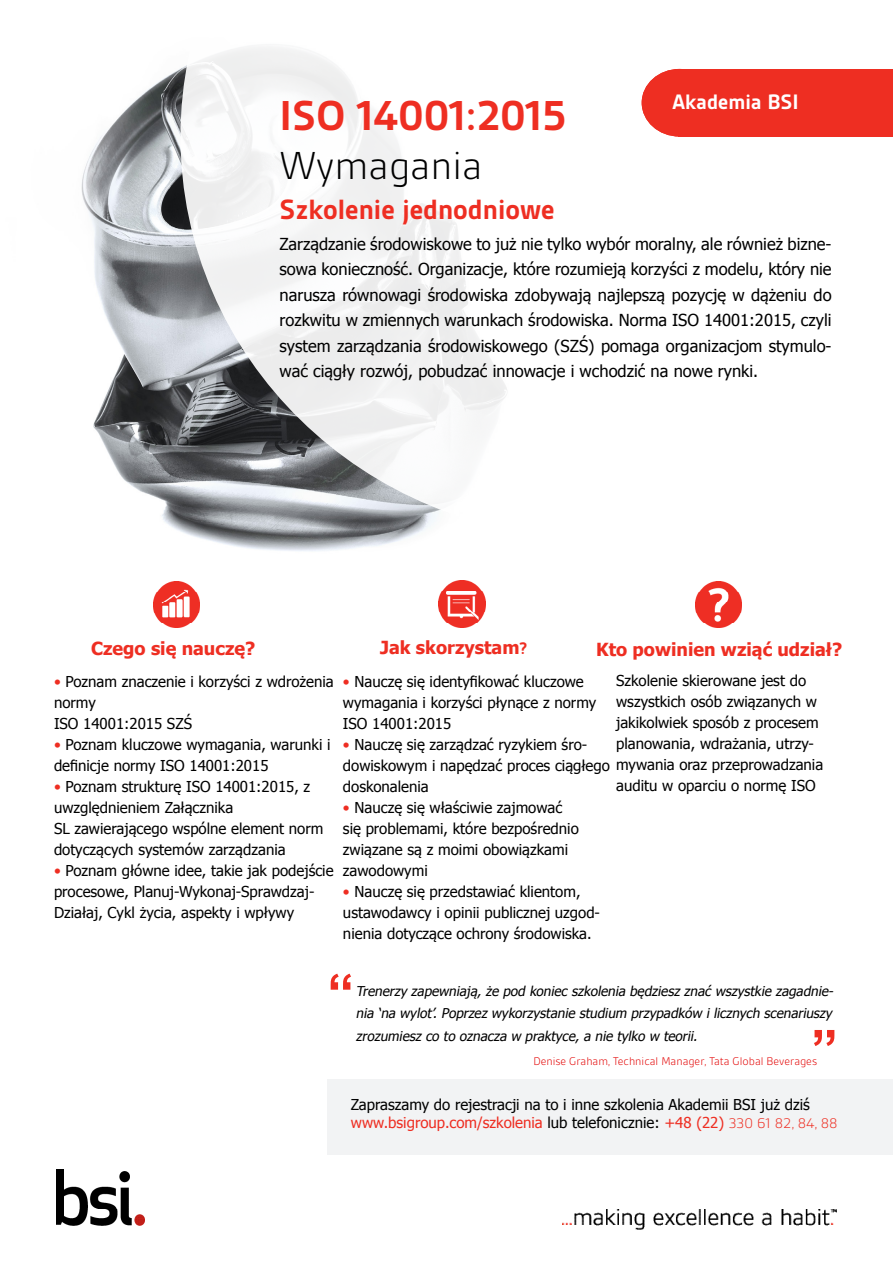
<style>
.page{position:relative;width:893px;height:1263px;background:#fff}
.page>*{position:absolute;margin:0;border:0;box-sizing:border-box;transform-origin:0 0}
.t1{font:700 54px "Arial";color:#ee2e22}
.t2{font:700 45px "BSI Gesta";color:#ee2e22}
.t3{font:300 42px "BSI Gesta";color:#000}
.t4{font:700 30px "BSI Gesta";color:#ee2e22}
.t5{font:700 22.5px "BSI Gesta";color:#fff}
.t6{font:700 18px "Tahoma";color:#ee2e22}
.t7{font:16.5px/25.5px "Tahoma";color:#000;text-align:justify}
.t8{font:15px/21px "Tahoma";color:#000}
.t9{font:italic 13.5px/22.5px "Tahoma";color:#000}
.t10{font:300 12px "BSI Gesta";color:#e30000}
.s1{font-family:"BSI Gesta"}
.s2{color:#ee2e22}
.s3{font-family:"BSI Gesta";font-weight:300;color:#ee2e22}
</style>
<div class="page">
<img style="left:81px;top:69px;width:327px;height:482px">
<svg style="left:180px;top:47px;width:501px;height:490px"></svg>
<img style="left:56px;top:1170px;width:89px;height:55px">
<img style="left:563px;top:1210px;width:274px;height:19px">
<div style="left:327px;top:1079px;width:566px;height:75px;background:#f2f3f4"></div>
<img style="left:696px;top:581px;width:46px;height:47px">
<img style="left:154px;top:582px;width:45px;height:46px">
<img style="left:438px;top:580px;width:47px;height:48px">
<div style="left:679px;top:69px;width:214px;height:68px;background:#ee2e22"></div>
<div style="left:642px;top:69px;width:75px;height:68px;background:#ee2e22;border-radius:50%"></div>
<p class="t2" style="left:280px;top:92px;width:288px">ISO 14001:2015</p>
<p class="t3" style="left:280px;top:144px;width:204px">Wymagania</p>
<p class="t4" style="left:280px;top:194px;width:277px">Szkolenie jednodniowe</p>
<p class="t5" style="left:672px;top:90px;width:128px">Akademia BSI</p>
<p class="t5" style="left:672px;top:90px;width:203px">BSI Training Academy</p>
<p class="t7" style="left:280px;top:230px;width:554px">Zarządzanie środowiskowe to już nie tylko wybór moralny, ale również bizne&shy;sowa konieczność. Organizacje, które rozumieją korzyści z modelu, który nie narusza równowagi środowiska zdobywają najlepszą pozycję w dążeniu do rozkwitu w zmiennych warunkach środowiska. Norma ISO 14001:2015, czyli system zarządzania środowiskowego (SZŚ) pomaga organizacjom stymulo&shy;wać ciągły rozwój, pobudzać innowacje i wchodzić na nowe rynki.</p>
<p class="t6" style="left:91px;top:636px;width:166px">Czego się nauczę?</p>
<p class="t6" style="left:380px;top:635px;width:149px">Jak skorzystam<span class="s1">?</span></p>
<p class="t6" style="left:596px;top:637px;width:247px">Kto powinien wziąć udział?</p>
<p class="t8" style="left:54px;top:670px;width:281px"><span class="s2">•</span> Poznam znaczenie i korzyści z wdrożenia normy</p>
<p class="t8" style="left:54px;top:712px;width:140px">ISO 14001:2015 SZŚ</p>
<p class="t8" style="left:54px;top:733px;width:278px"><span class="s2">•</span> Poznam kluczowe wymagania, warunki i definicje normy ISO 14001:2015</p>
<p class="t8" style="left:54px;top:775px;width:258px"><span class="s2">•</span> Poznam strukturę ISO 14001:2015, z uwzględnieniem Załącznika</p>
<p class="t8" style="left:54px;top:817px;width:271px">SL zawierającego wspólne element norm dotyczących systemów zarządzania</p>
<p class="t8" style="left:54px;top:859px;width:281px"><span class="s2">•</span> Poznam główne idee, takie jak podejście procesowe, Planuj-Wykonaj-Sprawdzaj-<br>Działaj, Cykl życia, aspekty i wpływy</p>
<p class="t8" style="left:343px;top:670px;width:255px"><span class="s2">•</span> Nauczę się identyfikować kluczowe wymagania i korzyści płynące z normy<br>ISO 14001:2015</p>
<p class="t8" style="left:343px;top:733px;width:246px"><span class="s2">•</span> Nauczę się zarządzać ryzykiem śro-</p>
<p class="t8" style="left:343px;top:775px;width:87px">doskonalenia</p>
<p class="t8" style="left:343px;top:796px;width:237px"><span class="s2">•</span> Nauczę się właściwie zajmować się problemami, które bezpośrednio związane są z moimi obowiązkami zawodowymi</p>
<p class="t8" style="left:343px;top:880px;width:259px"><span class="s2">•</span> Nauczę się przedstawiać klientom, ustawodawcy i opinii publicznej uzgod&shy;nienia dotyczące ochrony środowiska.</p>
<p class="t8" style="left:616px;top:670px;width:191px">Szkolenie skierowane jest do</p>
<p class="t8" style="left:616px;top:691px;width:202px">wszystkich osób związanych w</p>
<p class="t8" style="left:616px;top:712px;width:204px">jakikolwiek sposób z procesem</p>
<p class="t8" style="left:616px;top:733px;width:199px">planowania, wdrażania, utrzy-</p>
<p class="t8" style="left:343px;top:754px;width:482px">dowiskowym i napędzać proces ciągłego mywania oraz przeprowadzania</p>
<p class="t8" style="left:616px;top:775px;width:201px">auditu w oparciu o normę ISO</p>
<p class="t1" style="left:327px;top:958px;width:28px">“</p>
<p class="t9" style="left:356px;top:979px;width:482px">Trenerzy zapewniają, że pod koniec szkolenia będziesz znać wszystkie zagadnie&shy;nia ‘na wylot’. Poprzez wykorzystanie studium przypadków i licznych scenariuszy zrozumiesz co to oznacza w praktyce, a nie tylko w teorii.</p>
<p class="t1" style="left:811px;top:1014px;width:28px">”</p>
<p class="t10" style="left:533px;top:1055px;width:285px">Denise Graham, Technical Manager, Tata Global Beverages</p>
<p class="t8" style="left:351px;top:1095px;width:488px;line-height:18px">Zapraszamy do rejestracji na to i inne szkolenia Akademii BSI już dziś <span class="s2">www.bsigroup.com/szkolenia</span> lub telefonicznie: <span class="s2">+48 (22)</span> <span class="s3">330 61 82, 84, 88</span></p>
</div>
